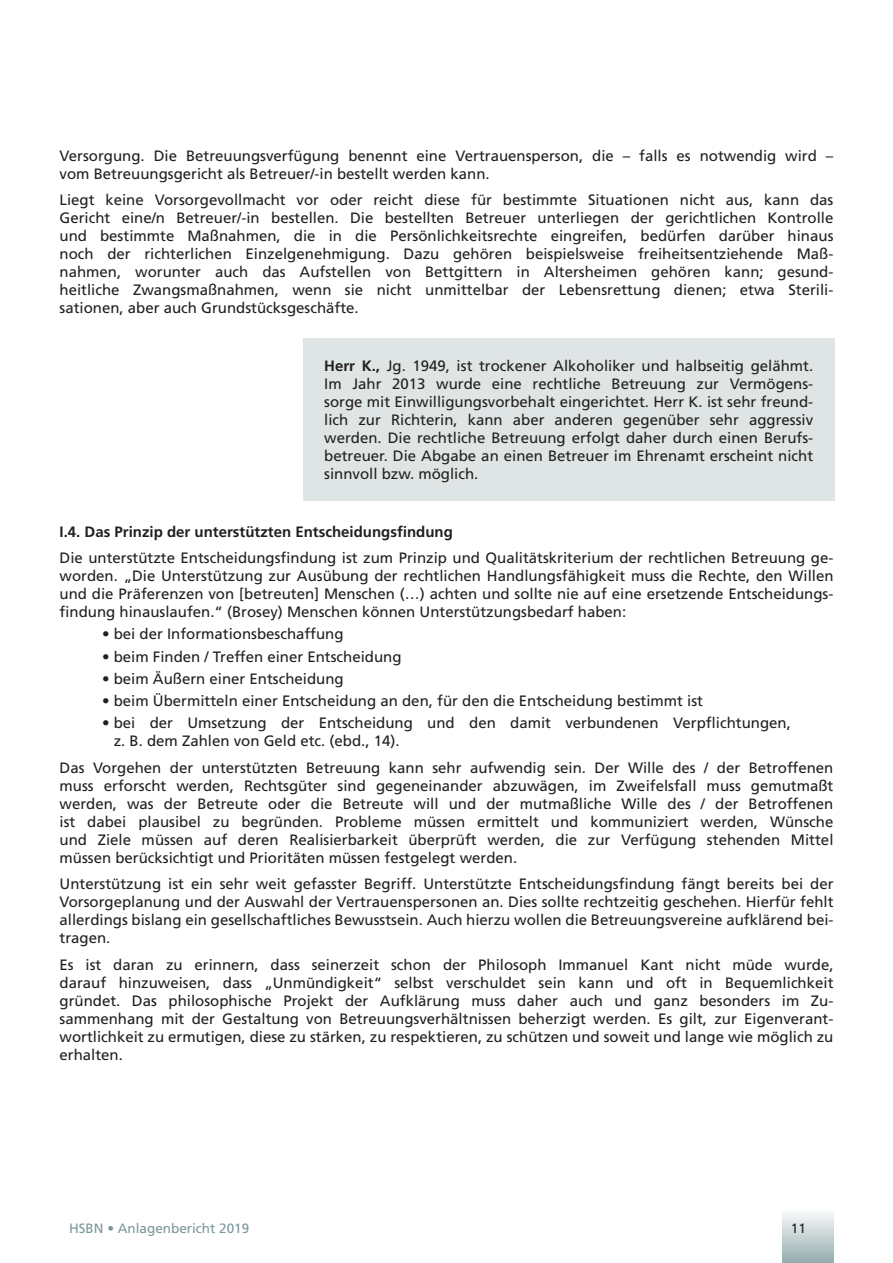
<style>
.page{position:relative;width:893px;height:1263px;background:#fff}
.page>*{position:absolute;margin:0;border:0;box-sizing:border-box;transform-origin:0 0}
.t1{font:15px/18px "Frutiger";color:#231f20;text-align:justify}
.t2{font:700 15px "Frutiger";color:#231f20}
.t3{font:13.5px "Frutiger";color:#7a979c}
.t4{font:13.5px "Frutiger";color:#231f20}
.s1{font-weight:700}
</style>
<div class="page">
<div style="left:782px;top:1208px;width:51px;height:55px;background:linear-gradient(to bottom,#fdfdfd,#95acaf)"></div>
<div style="left:303px;top:338px;width:531px;height:163px;background:#dfe4e5"></div>
<p class="t1" style="left:60px;top:146px;width:775px">Versorgung. Die Betreuungsverfügung benennt eine Vertrauensperson, die – falls es notwendig wird – vom Betreuungsgericht als Betreuer/-in bestellt werden kann.</p>
<p class="t1" style="left:60px;top:191px;width:775px">Liegt keine Vorsorgevollmacht vor oder reicht diese für bestimmte Situationen nicht aus, kann das Gericht eine/n Betreuer/-in bestellen. Die bestellten Betreuer unterliegen der gerichtlichen Kontrolle und bestimmte Maßnahmen, die in die Persönlichkeitsrechte eingreifen, bedürfen darüber hinaus noch der richterlichen Einzelgenehmigung. Dazu gehören beispielsweise freiheitsentziehende Maß&shy;nahmen, worunter auch das Aufstellen von Bettgittern in Altersheimen gehören kann; gesund&shy;heitliche Zwangsmaßnahmen, wenn sie nicht unmittelbar der Lebensrettung dienen; etwa Sterili&shy;sationen, aber auch Grundstücksgeschäfte.</p>
<p class="t1" style="left:324px;top:357px;width:491px"><span class="s1">Herr K.,</span> Jg. 1949, ist trockener Alkoholiker und halbseitig gelähmt.<br>Im Jahr 2013 wurde eine rechtliche Betreuung zur Vermögens&shy;sorge mit Einwilligungsvorbehalt eingerichtet. Herr K. ist sehr freund&shy;lich zur Richterin, kann aber anderen gegenüber sehr aggressiv werden. Die rechtliche Betreuung erfolgt daher durch einen Berufs&shy;betreuer. Die Abgabe an einen Betreuer im Ehrenamt erscheint nicht sinnvoll bzw. möglich.</p>
<p class="t2" style="left:60px;top:522px;width:395px">I.4. Das Prinzip der unterstützten Entscheidungsfindung</p>
<p class="t1" style="left:60px;top:549px;width:775px">Die unterstützte Entscheidungsfindung ist zum Prinzip und Qualitätskriterium der rechtlichen Betreuung ge&shy;worden. „Die Unterstützung zur Ausübung der rechtlichen Handlungsfähigkeit muss die Rechte, den Willen und die Präferenzen von [betreuten] Menschen (…) achten und sollte nie auf eine ersetzende Entscheidungs&shy;findung hinauslaufen.“ (Brosey) Menschen können Unterstützungsbedarf haben:</p>
<p class="t1" style="left:102px;top:625px;width:243px">• bei der Informationsbeschaffung</p>
<p class="t1" style="left:102px;top:647px;width:301px">• beim Finden / Treffen einer Entscheidung</p>
<p class="t1" style="left:102px;top:669px;width:243px">• beim Äußern einer Entscheidung</p>
<p class="t1" style="left:102px;top:692px;width:602px">• beim Übermitteln einer Entscheidung an den, für den die Entscheidung bestimmt ist</p>
<p class="t1" style="left:114px;top:714px;width:679px;text-indent:-12px">• bei der Umsetzung der Entscheidung und den damit verbundenen Verpflichtungen, z. B. dem Zahlen von Geld etc. (ebd., 14).</p>
<p class="t1" style="left:60px;top:758px;width:775px">Das Vorgehen der unterstützten Betreuung kann sehr aufwendig sein. Der Wille des / der Betroffenen muss erforscht werden, Rechtsgüter sind gegeneinander abzuwägen, im Zweifelsfall muss gemutmaßt werden, was der Betreute oder die Betreute will und der mutmaßliche Wille des / der Betroffenen ist dabei plausibel zu begründen. Probleme müssen ermittelt und kommuniziert werden, Wünsche und Ziele müssen auf deren Realisierbarkeit überprüft werden, die zur Verfügung stehenden Mittel müssen berücksichtigt und Prioritäten müssen festgelegt werden.</p>
<p class="t1" style="left:60px;top:875px;width:775px">Unterstützung ist ein sehr weit gefasster Begriff. Unterstützte Entscheidungsfindung fängt bereits bei der Vorsorgeplanung und der Auswahl der Vertrauenspersonen an. Dies sollte rechtzeitig geschehen. Hierfür fehlt allerdings bislang ein gesellschaftliches Bewusstsein. Auch hierzu wollen die Betreuungsvereine aufklärend bei&shy;tragen.</p>
<p class="t1" style="left:60px;top:955px;width:775px">Es ist daran zu erinnern, dass seinerzeit schon der Philosoph Immanuel Kant nicht müde wurde, darauf hinzuweisen, dass „Unmündigkeit“ selbst verschuldet sein kann und oft in Bequemlichkeit gründet. Das philosophische Projekt der Aufklärung muss daher auch und ganz besonders im Zu&shy;sammenhang mit der Gestaltung von Betreuungsverhältnissen beherzigt werden. Es gilt, zur Eigenverant&shy;wortlichkeit zu ermutigen, diese zu stärken, zu respektieren, zu schützen und soweit und lange wie möglich zu erhalten.</p>
<p class="t3" style="left:69px;top:1220px;width:182px">HSBN • Anlagenbericht 2019</p>
<p class="t4" style="left:791px;top:1220px;width:17px">11</p>
</div>
